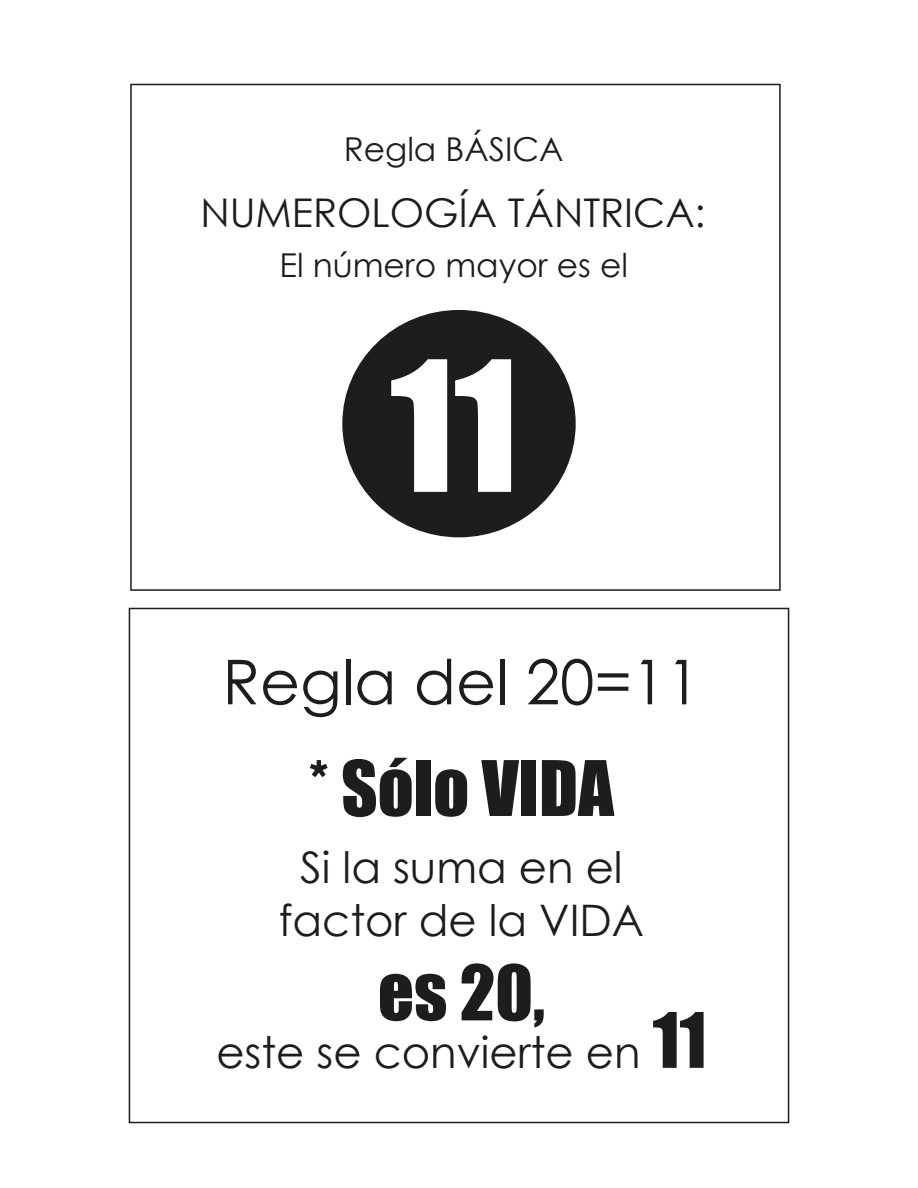
<style>
.page{position:relative;width:918px;height:1188px;background:#fff}
.page>*{position:absolute;margin:0;border:0;box-sizing:border-box;transform-origin:0 0}
.t1{font:167.7px "Impact";color:#fff}
.t2{font:70.65px "Impact";color:#1d1d1b}
.t3{font:61.95px "Century Gothic";color:#1d1d1b}
.t4{font:43.5px/52.2px "Century Gothic";color:#1d1d1b;text-align:center}
.t5{font:39.6px "Century Gothic";color:#1d1d1b}
.t6{font:32.85px "Century Gothic";color:#1d1d1b}
.s1{font-family:"Impact";font-size:70.65px}
</style>
<div class="page">
<div style="left:130px;top:84px;width:651px;height:507px;border:2px solid #1d1d1b"></div>
<div style="left:342px;top:310px;width:234px;height:227px;background:#1d1d1b;border-radius:50%"></div>
<div style="left:129px;top:608px;width:660px;height:515px;border:2px solid #1d1d1b"></div>
<p class="t6" style="left:344px;top:126px;width:221px">Regla BÁSICA</p>
<p class="t5" style="left:200px;top:185px;width:507px">NUMEROLOGÍA TÁNTRICA:</p>
<p class="t6" style="left:279px;top:242px;width:350px">El número mayor es el</p>
<h1 class="t1" style="left:390px;top:296px;width:129px">11</h1>
<h3 class="t3" style="left:222px;top:639px;width:480px">Regla del 20=11</h3>
<h2 class="t2" style="left:309px;top:733px;width:307px">* Sólo VIDA</h2>
<p class="t4" style="left:279px;top:841px;width:367px">Si la suma en el factor de la VIDA</p>
<h2 class="t2" style="left:378px;top:938px;width:169px">es 20,</h2>
<p class="t4" style="left:216px;top:1025px;width:492px">este se convierte en <span class="s1">11</span></p>
</div>
